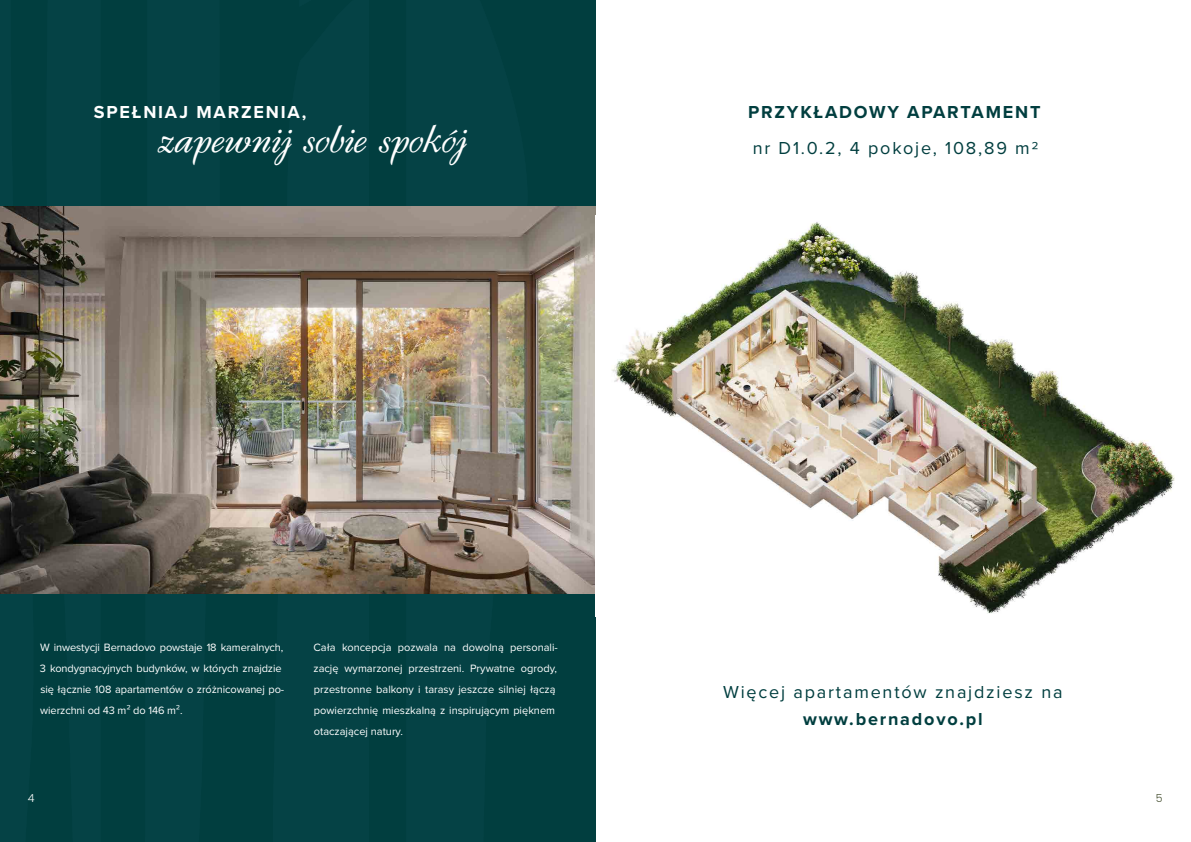
<style>
.page{position:relative;width:1191px;height:842px;background:#fff}
.page>*{position:absolute;margin:0;border:0;box-sizing:border-box;transform-origin:0 0}
.t1{font:48px "LTC Francis";letter-spacing:-.015em;color:#fff}
.t2{font:18px "Proxima Nova";letter-spacing:.1em;color:#013e3f}
.t3{font:700 18px "Proxima Nova";letter-spacing:.1em;color:#013e3f}
.t4{font:700 18px "Proxima Nova";letter-spacing:.1em;color:#fff}
.t5{font:11px/21px "Proxima Nova";color:#fff}
.t6{font:300 11px "Poppins";color:#465031}
.t7{font:300 11px "Poppins";color:#fff}
</style>
<div class="page">
<svg style="left:595px;top:101px;width:1px;height:646px"></svg>
<div style="left:0;top:0;width:595px;height:842px;background:#013e3f"></div>
<img style="left:0;top:206px;width:595px;height:388px">
<img style="left:595px;top:216px;width:580px;height:401px">
<h2 class="t4" style="left:94px;top:98px;width:214px">SPEŁNIAJ MARZENIA,</h2>
<h1 class="t1" style="left:158px;top:111px;width:311px">zapewnij sobie spokój</h1>
<h2 class="t3" style="left:748px;top:98px;width:294px">PRZYKŁADOWY APARTAMENT</h2>
<h2 class="t2" style="left:752px;top:135px;width:287px">nr D1.0.2, 4 pokoje, 108,89 m2</h2>
<p class="t5" style="left:40px;top:636px;width:246px">W inwestycji Bernadovo powstaje 18 kameralnych, 3 kondygnacyjnych budynków, w których znajdzie się łącznie 108 apartamentów o zróżnicowanej po&shy;wierzchni od 43 m² do 146 m².</p>
<p class="t5" style="left:313px;top:636px;width:246px">Cała koncepcja pozwala na dowolną personali&shy;zację wymarzonej przestrzeni. Prywatne ogrody, przestronne balkony i tarasy jeszcze silniej łączą powierzchnię mieszkalną z inspirującym pięknem otaczającej natury.</p>
<p class="t7" style="left:28px;top:791px;width:8px">4</p>
<h2 class="t2" style="left:723px;top:678px;width:341px">Więcej apartamentów znajdziesz na</h2>
<h2 class="t3" style="left:803px;top:705px;width:181px">www.bernadovo.pl</h2>
<p class="t6" style="left:1156px;top:791px;width:8px">5</p>
</div>
